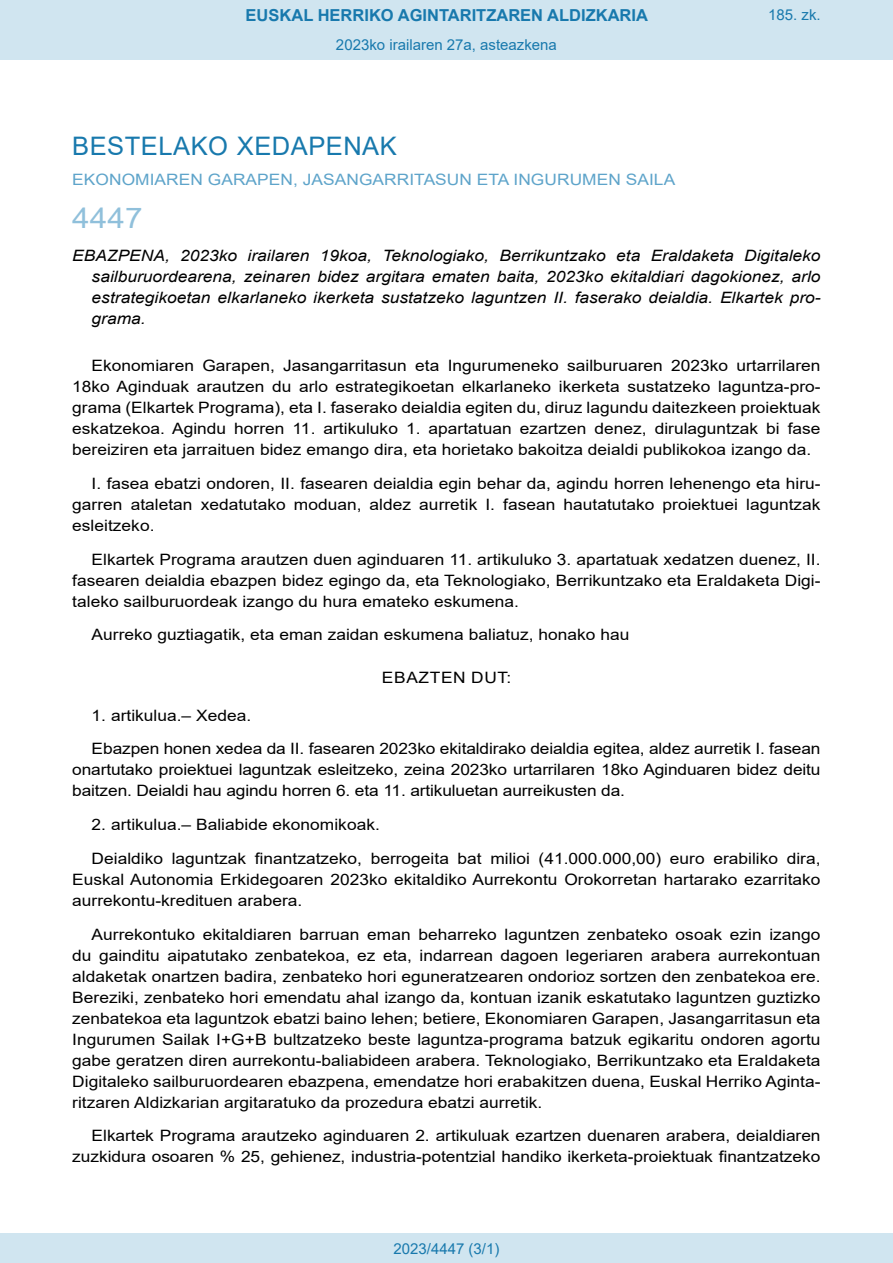
<style>
.page{position:relative;width:893px;height:1263px;background:#fff}
.page>*{position:absolute;margin:0;border:0;box-sizing:border-box;transform-origin:0 0}
.BOPVOrden{font:28.5px "Arial";color:#90c0db;scale:1.11 1}
.BOPVSeccion{font:25.5px "Arial";letter-spacing:.02em;color:#1879ad}
.t1{font:700 16.5px "Arial";color:#1879ad}
.BOPVDetalle{font:15.6px/21px "Arial";color:#000;text-align:justify;scale:1.11 1}
.BOPVTitulo{font:italic 15.6px/21px "Arial";color:#000;text-align:justify;scale:1.11 1}
.BOPVOrganismo{font:15.6px "Arial";letter-spacing:.005em;color:#5ea4ca;scale:1.11 1}
.BOPVClave{font:15.6px "Arial";letter-spacing:.035em;color:#000;scale:1.11 1}
.Paginacion_Centro{font:15px "Arial";color:#1879ad}
</style>
<div class="page">
<div style="left:0;top:0;width:893px;height:60px;background:#d0e5f0"></div>
<div style="left:0;top:1233px;width:893px;height:30px;background:#d0e5f0"></div>
<p class="t1" style="left:246px;top:3px;width:404px">EUSKAL HERRIKO AGINTARITZAREN ALDIZKARIA</p>
<p class="Paginacion_Centro" style="left:336px;top:35px;width:222px">2023ko irailaren 27a, asteazkena</p>
<p class="Paginacion_Centro" style="left:768px;top:5px;width:54px">185. zk.</p>
<p class="BOPVSeccion" style="left:72px;top:128px;width:326px">BESTELAKO XEDAPENAK</p>
<p class="BOPVOrganismo" style="left:72px;top:169px;width:545px">EKONOMIAREN GARAPEN, JASANGARRITASUN ETA INGURUMEN SAILA</p>
<p class="BOPVOrden" style="left:72px;top:198px;width:65px">4447</p>
<p class="BOPVTitulo" style="left:92px;top:246px;width:658px;text-indent:-19px">EBAZPENA, 2023ko irailaren 19koa, Teknologiako, Berrikuntzako eta Eraldaketa Digitaleko sailburuordearena, zeinaren bidez argitara ematen baita, 2023ko ekitaldiari dagokionez, arlo estrategikoetan elkarlaneko ikerketa sustatzeko laguntzen II. faserako deialdia. Elkartek pro&shy;grama.</p>
<p class="BOPVDetalle" style="left:72px;top:355px;width:676px;text-indent:19px">Ekonomiaren Garapen, Jasangarritasun eta Ingurumeneko sailburuaren 2023ko urtarrilaren 18ko Aginduak arautzen du arlo estrategikoetan elkarlaneko ikerketa sustatzeko laguntza-pro&shy;grama (Elkartek Programa), eta I. faserako deialdia egiten du, diruz lagundu daitezkeen proiektuak eskatzekoa. Agindu horren 11. artikuluko 1. apartatuan ezartzen denez, dirulaguntzak bi fase bereiziren eta jarraituen bidez emango dira, eta horietako bakoitza deialdi publikokoa izango da.</p>
<p class="BOPVDetalle" style="left:72px;top:473px;width:676px;text-indent:19px">I. fasea ebatzi ondoren, II. fasearen deialdia egin behar da, agindu horren lehenengo eta hiru&shy;garren ataletan xedatutako moduan, aldez aurretik I. fasean hautatutako proiektuei laguntzak esleitzeko.</p>
<p class="BOPVDetalle" style="left:72px;top:548px;width:676px;text-indent:19px">Elkartek Programa arautzen duen aginduaren 11. artikuluko 3. apartatuak xedatzen duenez, II. fasearen deialdia ebazpen bidez egingo da, eta Teknologiako, Berrikuntzako eta Eraldaketa Digi&shy;taleko sailburuordeak izango du hura emateko eskumena.</p>
<p class="BOPVDetalle" style="left:92px;top:624px;width:486px">Aurreko guztiagatik, eta eman zaidan eskumena baliatuz, honako hau</p>
<p class="BOPVClave" style="left:382px;top:666px;width:118px">EBAZTEN DUT:</p>
<p class="BOPVDetalle" style="left:92px;top:704px;width:145px">1. artikulua.– Xedea.</p>
<p class="BOPVDetalle" style="left:72px;top:738px;width:676px;text-indent:19px">Ebazpen honen xedea da II. fasearen 2023ko ekitaldirako deialdia egitea, aldez aurretik I. fasean onartutako proiektuei laguntzak esleitzeko, zeina 2023ko urtarrilaren 18ko Aginduaren bidez deitu baitzen. Deialdi hau agindu horren 6. eta 11. artikuluetan aurreikusten da.</p>
<p class="BOPVDetalle" style="left:92px;top:814px;width:261px">2. artikulua.– Baliabide ekonomikoak.</p>
<p class="BOPVDetalle" style="left:72px;top:848px;width:676px;text-indent:19px">Deialdiko laguntzak finantzatzeko, berrogeita bat milioi (41.000.000,00) euro erabiliko dira, Euskal Autonomia Erkidegoaren 2023ko ekitaldiko Aurrekontu Orokorretan hartarako ezarritako aurrekontu-kredituen arabera.</p>
<p class="BOPVDetalle" style="left:72px;top:923px;width:676px;text-indent:19px">Aurrekontuko ekitaldiaren barruan eman beharreko laguntzen zenbateko osoak ezin izango du gainditu aipatutako zenbatekoa, ez eta, indarrean dagoen legeriaren arabera aurrekontuan aldaketak onartzen badira, zenbateko hori eguneratzearen ondorioz sortzen den zenbatekoa ere.<br>Bereziki, zenbateko hori emendatu ahal izango da, kontuan izanik eskatutako laguntzen guztizko zenbatekoa eta laguntzok ebatzi baino lehen; betiere, Ekonomiaren Garapen, Jasangarritasun eta Ingurumen Sailak I+G+B bultzatzeko beste laguntza-programa batzuk egikaritu ondoren agortu gabe geratzen diren aurrekontu-baliabideen arabera. Teknologiako, Berrikuntzako eta Eraldaketa Digitaleko sailburuordearen ebazpena, emendatze hori erabakitzen duena, Euskal Herriko Aginta&shy;ritzaren Aldizkarian argitaratuko da prozedura ebatzi aurretik.</p>
<p class="BOPVDetalle" style="left:72px;top:1125px;width:676px;text-align:right">Elkartek Programa arautzeko aginduaren 2. artikuluak ezartzen duenaren arabera, deialdiaren zuzkidura osoaren % 25, gehienez, industria-potentzial handiko ikerketa-proiektuak finantzatzeko</p>
<p class="Paginacion_Centro" style="left:393px;top:1238px;width:107px">2023/4447 (3/1)</p>
</div>
